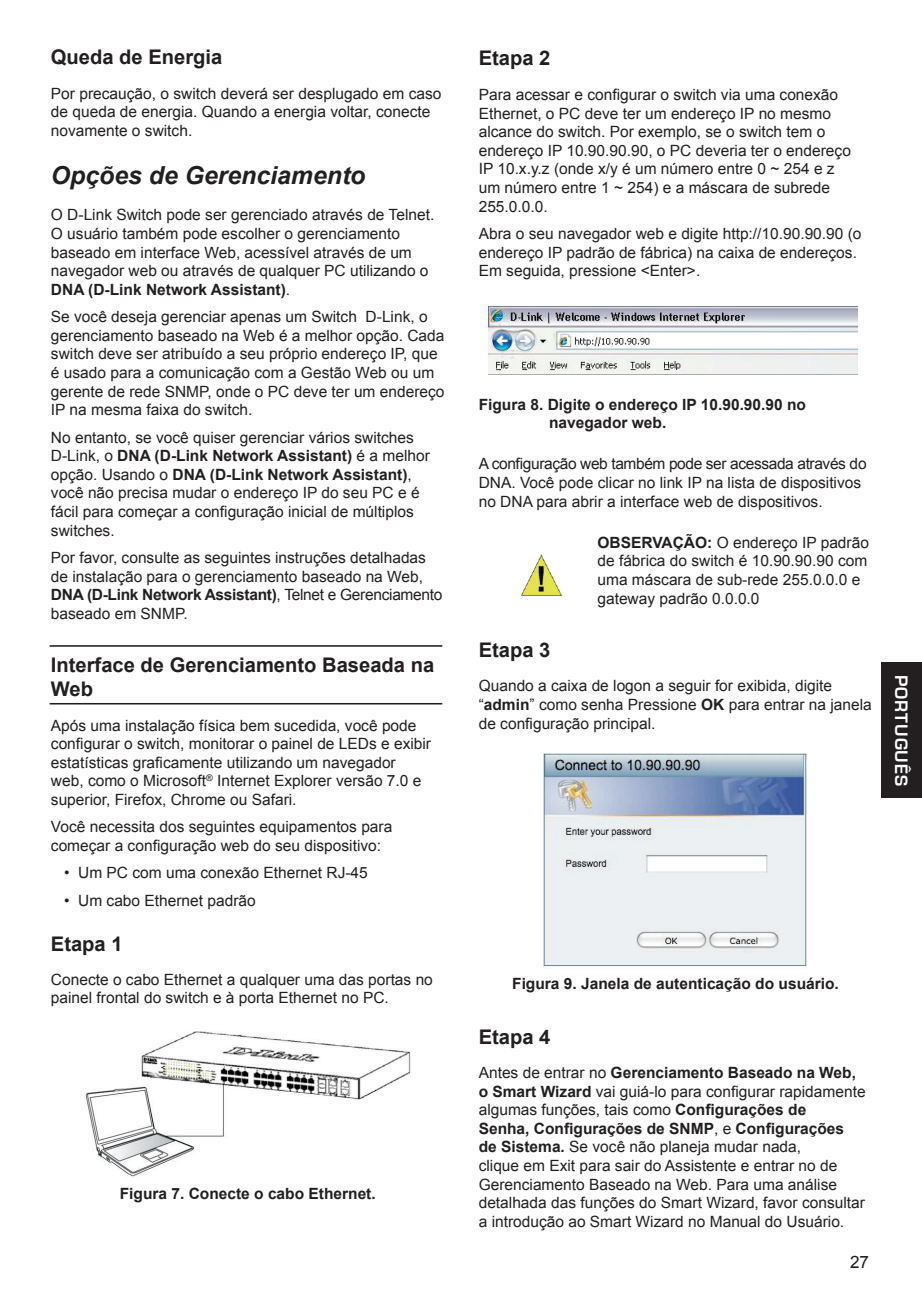
<style>
.page{position:relative;width:922px;height:1297px;background:#fff}
.page>*{position:absolute;margin:0;border:0;box-sizing:border-box;transform-origin:0 0}
.t1{font:italic 700 24.75px "Arial";color:#231f20}
.t2{font:700 20.25px/24.2px "Arial";color:#231f20}
.t3{font:700 18.5px "Eurostile";letter-spacing:.05em;color:#fff}
.t4{font:17px "Arial";color:#231f20}
.t5{font:15.5px/18.5px "Arial";color:#231f20}
.t6{font:700 15.5px/18.5px "Arial";color:#231f20}
.s1{font-weight:700}
</style>
<div class="page">
<div style="left:880px;top:662px;width:41px;height:135px;background:#231f20"></div>
<img style="left:488px;top:306px;width:369px;height:69px">
<img style="left:521px;top:554px;width:41px;height:42px">
<img style="left:543px;top:753px;width:263px;height:215px">
<img style="left:85px;top:1031px;width:326px;height:146px">
<hr style="left:50px;top:645px;width:392px;height:2px;background:#231f20">
<hr style="left:50px;top:703px;width:392px;height:1px;background:#231f20">
<h2 class="t2" style="left:51px;top:46px;width:173px">Queda de Energia</h2>
<p class="t5" style="left:51px;top:84px;width:392px">Por precaução, o switch deverá ser desplugado em caso de queda de energia. Quando a energia voltar, conecte novamente o switch.</p>
<h1 class="t1" style="left:51px;top:160px;width:316px">Opções de Gerenciamento</h1>
<p class="t5" style="left:51px;top:206px;width:385px">O D-Link Switch pode ser gerenciado através de Telnet.<br>O usuário também pode escolher o gerenciamento baseado em interface Web, acessível através de um navegador web ou através de qualquer PC utilizando o <span class="s1">DNA (D-Link Network Assistant)</span>.</p>
<p class="t5" style="left:51px;top:308px;width:395px">Se você deseja gerenciar apenas um Switch D-Link, o gerenciamento baseado na Web é a melhor opção. Cada switch deve ser atribuído a seu próprio endereço IP, que é usado para a comunicação com a Gestão Web ou um gerente de rede SNMP, onde o PC deve ter um endereço IP na mesma faixa do switch.</p>
<p class="t5" style="left:51px;top:428px;width:380px">No entanto, se você quiser gerenciar vários switches D-Link, o <span class="s1">DNA (D-Link Network Assistant)</span> é a melhor opção. Usando o <span class="s1">DNA (D-Link Network Assistant)</span>, você não precisa mudar o endereço IP do seu PC e é fácil para começar a configuração inicial de múltiplos switches.</p>
<p class="t5" style="left:51px;top:548px;width:393px">Por favor, consulte as seguintes instruções detalhadas de instalação para o gerenciamento baseado na Web, <span class="s1">DNA (D-Link Network Assistant)</span>, Telnet e Gerenciamento baseado em SNMP.</p>
<h2 class="t2" style="left:51px;top:654px;width:384px">Interface de Gerenciamento Baseada na<br>Web</h2>
<p class="t5" style="left:51px;top:716px;width:381px">Após uma instalação física bem sucedida, você pode configurar o switch, monitorar o painel de LEDs e exibir estatísticas graficamente utilizando um navegador web, como o Microsoft<sup>®</sup> Internet Explorer versão 7.0 e superior, Firefox, Chrome ou Safari.</p>
<p class="t5" style="left:51px;top:818px;width:343px">Você necessita dos seguintes equipamentos para começar a configuração web do seu dispositivo:</p>
<p class="t5" style="left:64px;top:864px;width:305px">• Um PC com uma conexão Ethernet RJ-45</p>
<p class="t5" style="left:64px;top:891px;width:193px">• Um cabo Ethernet padrão</p>
<h2 class="t2" style="left:51px;top:932px;width:73px">Etapa 1</h2>
<p class="t5" style="left:51px;top:970px;width:383px">Conecte o cabo Ethernet a qualquer uma das portas no painel frontal do switch e à porta Ethernet no PC.</p>
<p class="t6" style="left:120px;top:1185px;width:257px">Figura 7. Conecte o cabo Ethernet.</p>
<h2 class="t2" style="left:478px;top:46px;width:73px">Etapa 2</h2>
<p class="t5" style="left:478px;top:85px;width:373px">Para acessar e configurar o switch via uma conexão Ethernet, o PC deve ter um endereço IP no mesmo alcance do switch. Por exemplo, se o switch tem o endereço IP 10.90.90.90, o PC deveria ter o endereço IP 10.x.y.z (onde x/y é um número entre 0 ~ 254 e z um número entre 1 ~ 254) e a máscara de subrede 255.0.0.0.</p>
<p class="t5" style="left:478px;top:224px;width:384px">Abra o seu navegador web e digite http://10.90.90.90 (o endereço IP padrão de fábrica) na caixa de endereços.<br>Em seguida, pressione &lt;Enter&gt;.</p>
<p class="t6" style="left:549px;top:395px;width:258px;text-indent:-70px">Figura 8. Digite o endereço IP 10.90.90.90 no navegador web.</p>
<p class="t5" style="left:478px;top:455px;width:389px">A configuração web também pode ser acessada através do<br>DNA. Você pode clicar no link IP na lista de dispositivos no DNA para abrir a interface web de dispositivos.</p>
<p class="t5" style="left:597px;top:533px;width:273px"><span class="s1">OBSERVAÇÃO:</span> O endereço IP padrão de fábrica do switch é 10.90.90.90 com uma máscara de sub-rede 255.0.0.0 e gateway padrão 0.0.0.0</p>
<h2 class="t2" style="left:478px;top:638px;width:73px">Etapa 3</h2>
<p class="t5" style="left:478px;top:677px;width:394px">Quando a caixa de logon a seguir for exibida, digite “<span class="s1">admin</span>” como senha Pressione <span class="s1">OK</span> para entrar na janela de configuração principal.</p>
<p class="t3" style="left:910px;top:675px;width:112px;rotate:90deg">PORTUGUÊS</p>
<p class="t6" style="left:512px;top:975px;width:328px">Figura 9. Janela de autenticação do usuário.</p>
<h2 class="t2" style="left:478px;top:1025px;width:73px">Etapa 4</h2>
<p class="t5" style="left:478px;top:1063px;width:388px">Antes de entrar no <span class="s1">Gerenciamento Baseado na Web, o Smart Wizard</span> vai guiá-lo para configurar rapidamente algumas funções, tais como <span class="s1">Configurações de<br>Senha, Configurações de SNMP</span>, e <span class="s1">Configurações de Sistema.</span> Se você não planeja mudar nada,<br>clique em Exit para sair do Assistente e entrar no de Gerenciamento Baseado na Web. Para uma análise detalhada das funções do Smart Wizard, favor consultar a introdução ao Smart Wizard no Manual do Usuário.</p>
<p class="t4" style="left:849px;top:1251px;width:20px">27</p>
</div>
